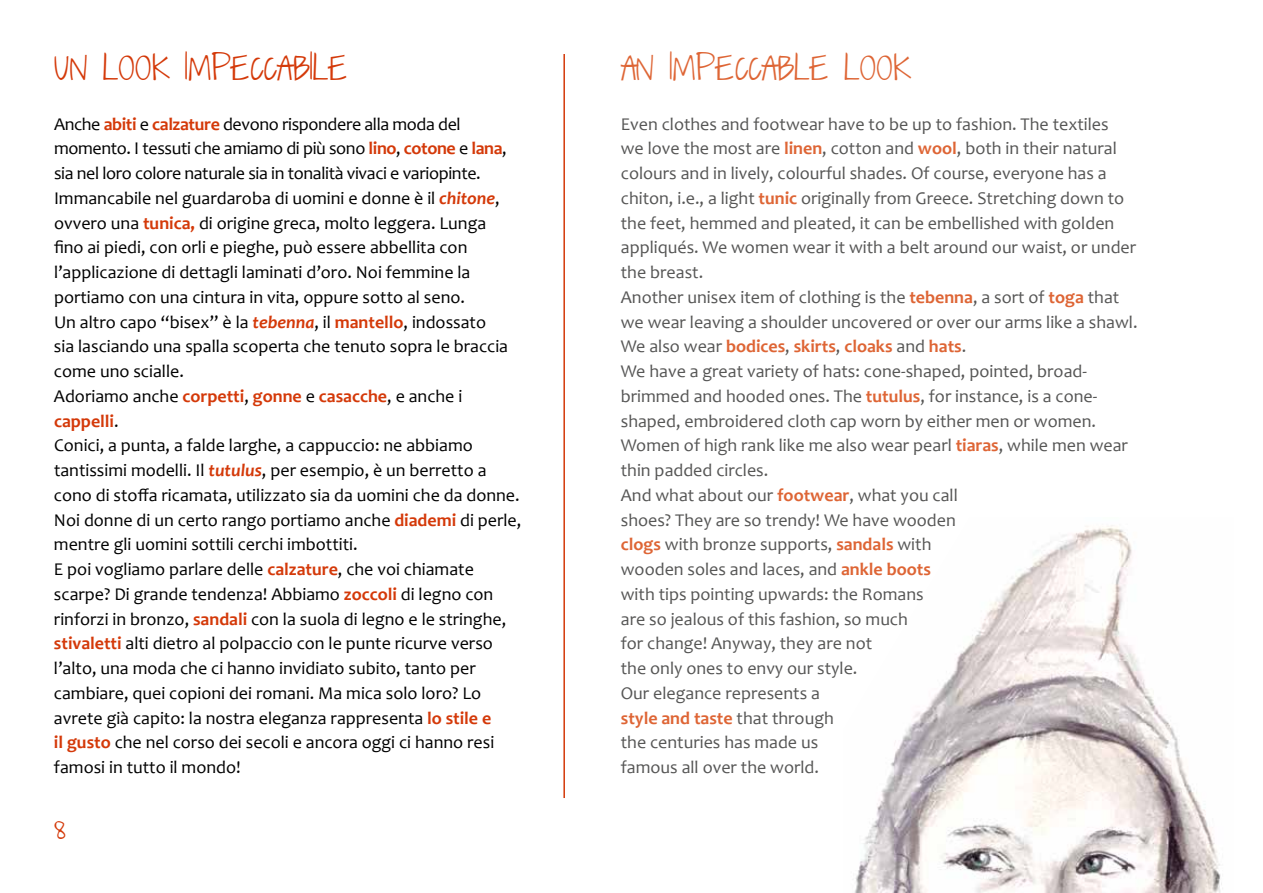
<style>
.page{position:relative;width:1263px;height:893px;background:#fff}
.page>*{position:absolute;margin:0;border:0;box-sizing:border-box;transform-origin:0 0}
.t1{font:30px "Just The Way You Are";color:#d43909}
.t2{font:30px "Just The Way You Are";color:#de6535}
.t3{font:24px "Just The Way You Are";color:#d43909}
.t4{font:18px/24.8px "Candara";color:#000}
.t5{font:18px/24.8px "Candara";color:#565655}
.s1{font-weight:700;color:#d43909}
.s2{font-weight:700;font-style:italic;color:#d43909}
.s3{font-weight:700;color:#de6535}
</style>
<div class="page">
<img style="left:854px;top:525px;width:368px;height:368px">
<hr style="left:563px;top:54px;width:2px;height:744px;background:#d43909">
<h1 class="t1" style="left:54px;top:52px;width:295px">UN LOOK IMPECCABILE</h1>
<p class="t4" style="left:54px;top:111px;width:469px">Anche <span class="s1">abiti</span> e <span class="s1">calzature</span> devono rispondere alla moda del momento. I tessuti che amiamo di più sono <span class="s1">lino</span>, <span class="s1">cotone</span> e <span class="s1">lana</span>, sia nel loro colore naturale sia in tonalità vivaci e variopinte.<br>Immancabile nel guardaroba di uomini e donne è il <span class="s2">chitone</span>, ovvero una <span class="s1">tunica,</span> di origine greca, molto leggera. Lunga<br>fino ai piedi, con orli e pieghe, può essere abbellita con l’applicazione di dettagli laminati d’oro. Noi femmine la portiamo con una cintura in vita, oppure sotto al seno.<br>Un altro capo “bisex” è la <span class="s2">tebenna</span>, il <span class="s1">mantello</span>, indossato<br>sia lasciando una spalla scoperta che tenuto sopra le braccia come uno scialle.<br>Adoriamo anche <span class="s1">corpetti</span>, <span class="s1">gonne</span> e <span class="s1">casacche</span>, e anche i <span class="s1">cappelli</span>.<br>Conici, a punta, a falde larghe, a cappuccio: ne abbiamo tantissimi modelli. Il <span class="s2">tutulus</span>, per esempio, è un berretto a cono di stoffa ricamata, utilizzato sia da uomini che da donne.<br>Noi donne di un certo rango portiamo anche <span class="s1">diademi</span> di perle, mentre gli uomini sottili cerchi imbottiti.<br>E poi vogliamo parlare delle <span class="s1">calzature</span>, che voi chiamate scarpe? Di grande tendenza! Abbiamo <span class="s1">zoccoli</span> di legno con rinforzi in bronzo, <span class="s1">sandali</span> con la suola di legno e le stringhe, <span class="s1">stivaletti</span> alti dietro al polpaccio con le punte ricurve verso l’alto, una moda che ci hanno invidiato subito, tanto per cambiare, quei copioni dei romani. Ma mica solo loro? Lo avrete già capito: la nostra eleganza rappresenta <span class="s1">lo stile e<br>il gusto</span> che nel corso dei secoli e ancora oggi ci hanno resi famosi in tutto il mondo!</p>
<h2 class="t3" style="left:54px;top:817px;width:13px">8</h2>
<h1 class="t2" style="left:621px;top:52px;width:292px">AN IMPECCABLE LOOK</h1>
<p class="t5" style="left:621px;top:111px;width:518px">Even clothes and footwear have to be up to fashion. The textiles<br>we love the most are <span class="s3">linen</span>, cotton and <span class="s3">wool</span>, both in their natural colours and in lively, colourful shades. Of course, everyone has a chiton, i.e., a light <span class="s3">tunic</span> originally from Greece. Stretching down to the feet, hemmed and pleated, it can be embellished with golden appliqués. We women wear it with a belt around our waist, or under the breast.<br>Another unisex item of clothing is the <span class="s3">tebenna</span>, a sort of <span class="s3">toga</span> that we wear leaving a shoulder uncovered or over our arms like a shawl.<br>We also wear <span class="s3">bodices</span>, <span class="s3">skirts</span>, <span class="s3">cloaks</span> and <span class="s3">hats</span>.<br>We have a great variety of hats: cone-shaped, pointed, broad&shy;brimmed and hooded ones. The <span class="s3">tutulus</span>, for instance, is a cone&shy;shaped, embroidered cloth cap worn by either men or women.<br>Women of high rank like me also wear pearl <span class="s3">tiaras</span>, while men wear thin padded circles.<br>And what about our <span class="s3">footwear</span>, what you call<br>shoes? They are so trendy! We have wooden<br><span class="s3">clogs</span> with bronze supports, <span class="s3">sandals</span> with<br>wooden soles and laces, and <span class="s3">ankle boots<br></span>with tips pointing upwards: the Romans<br>are so jealous of this fashion, so much<br>for change! Anyway, they are not<br>the only ones to envy our style.<br>Our elegance represents a<br><span class="s3">style and taste</span> that through<br>the centuries has made us<br>famous all over the world.</p>
</div>
